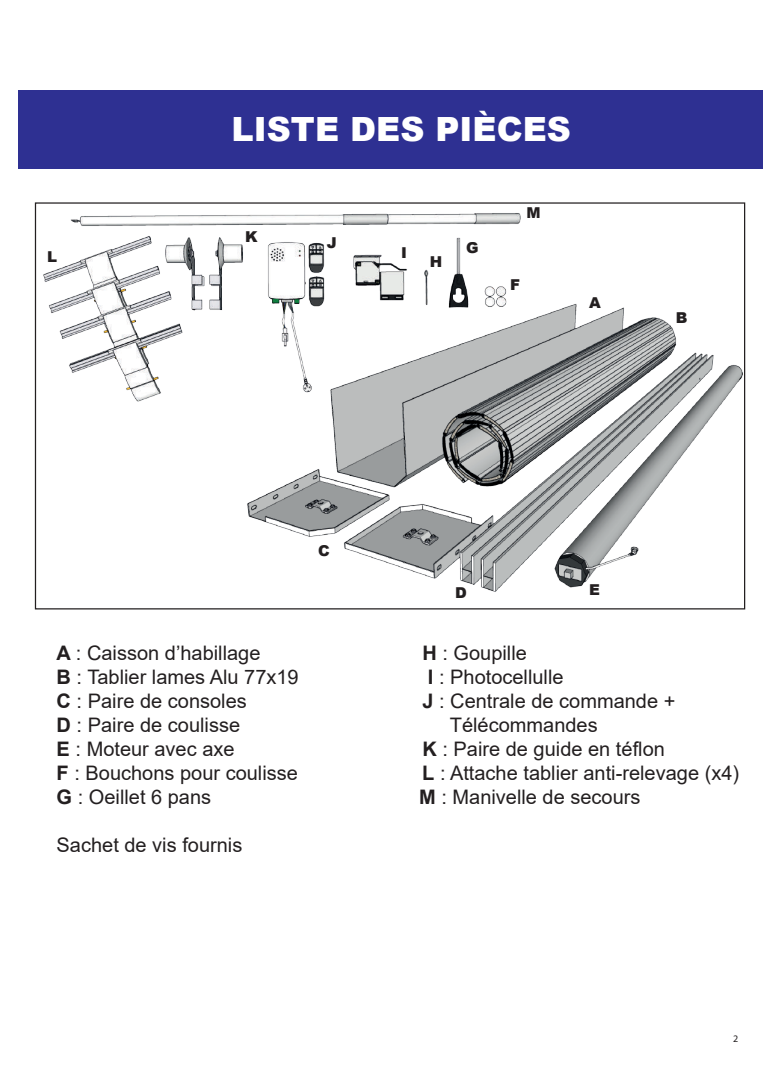
<style>
.page{position:relative;width:780px;height:1088px;background:#fff}
.page>*{position:absolute;margin:0;border:0;box-sizing:border-box;transform-origin:0 0}
.t1{font:900 33.38px "Arial";color:#fff}
.t2{font:20px "Arial";color:#231f20}
.t3{font:900 15px "Arial";color:#231f20}
.t4{font:10px "Myriad Pro";color:#231f20}
.s1{font-weight:700}
</style>
<div class="page">
<div style="left:18px;top:90px;width:744px;height:78px;background:#2e3092"></div>
<img style="left:234px;top:290px;width:512px;height:320px">
<img style="left:35px;top:202px;width:491px;height:204px">
<h1 class="t1" style="left:231px;top:105px;width:341px">LISTE DES PIÈCES</h1>
<p class="t3" style="left:47px;top:246px;width:12px">L</p>
<p class="t3" style="left:245px;top:226px;width:14px">K</p>
<p class="t3" style="left:327px;top:232px;width:12px">J</p>
<p class="t3" style="left:401px;top:242px;width:7px">I</p>
<p class="t3" style="left:430px;top:250px;width:14px">H</p>
<p class="t3" style="left:466px;top:237px;width:14px">G</p>
<p class="t3" style="left:526px;top:201px;width:16px">M</p>
<p class="t3" style="left:510px;top:274px;width:12px">F</p>
<p class="t3" style="left:589px;top:292px;width:13px">A</p>
<p class="t3" style="left:675px;top:306px;width:13px">B</p>
<p class="t3" style="left:318px;top:540px;width:13px">C</p>
<p class="t3" style="left:455px;top:581px;width:13px">D</p>
<p class="t3" style="left:589px;top:578px;width:12px">E</p>
<p class="t2" style="left:57px;top:639px;width:205px"><span class="s1">A</span> : Caisson d’habillage</p>
<p class="t2" style="left:422px;top:639px;width:106px"><span class="s1">H</span> : Goupille</p>
<p class="t2" style="left:57px;top:663px;width:243px"><span class="s1">B</span> : Tablier lames Alu 77x19</p>
<p class="t2" style="left:428px;top:663px;width:137px"><span class="s1">I</span> : Photocellulle</p>
<p class="t2" style="left:57px;top:687px;width:192px"><span class="s1">C</span> : Paire de consoles</p>
<p class="t2" style="left:422px;top:687px;width:254px"><span class="s1">J</span> : Centrale de commande +</p>
<p class="t2" style="left:57px;top:711px;width:185px"><span class="s1">D</span> : Paire de coulisse</p>
<p class="t2" style="left:450px;top:711px;width:149px">Télécommandes</p>
<p class="t2" style="left:57px;top:735px;width:179px"><span class="s1">E</span> : Moteur avec axe</p>
<p class="t2" style="left:422px;top:735px;width:244px"><span class="s1">K</span> : Paire de guide en téflon</p>
<p class="t2" style="left:57px;top:759px;width:243px"><span class="s1">F</span> : Bouchons pour coulisse</p>
<p class="t2" style="left:422px;top:759px;width:318px"><span class="s1">L</span> : Attache tablier anti-relevage (x4)</p>
<p class="t2" style="left:57px;top:783px;width:156px"><span class="s1">G</span> : Oeillet 6 pans</p>
<p class="t2" style="left:419px;top:783px;width:223px"><span class="s1">M</span> : Manivelle de secours</p>
<p class="t2" style="left:57px;top:831px;width:187px">Sachet de vis fournis</p>
<p class="t4" style="left:733px;top:1032px;width:7px">2</p>
</div>
